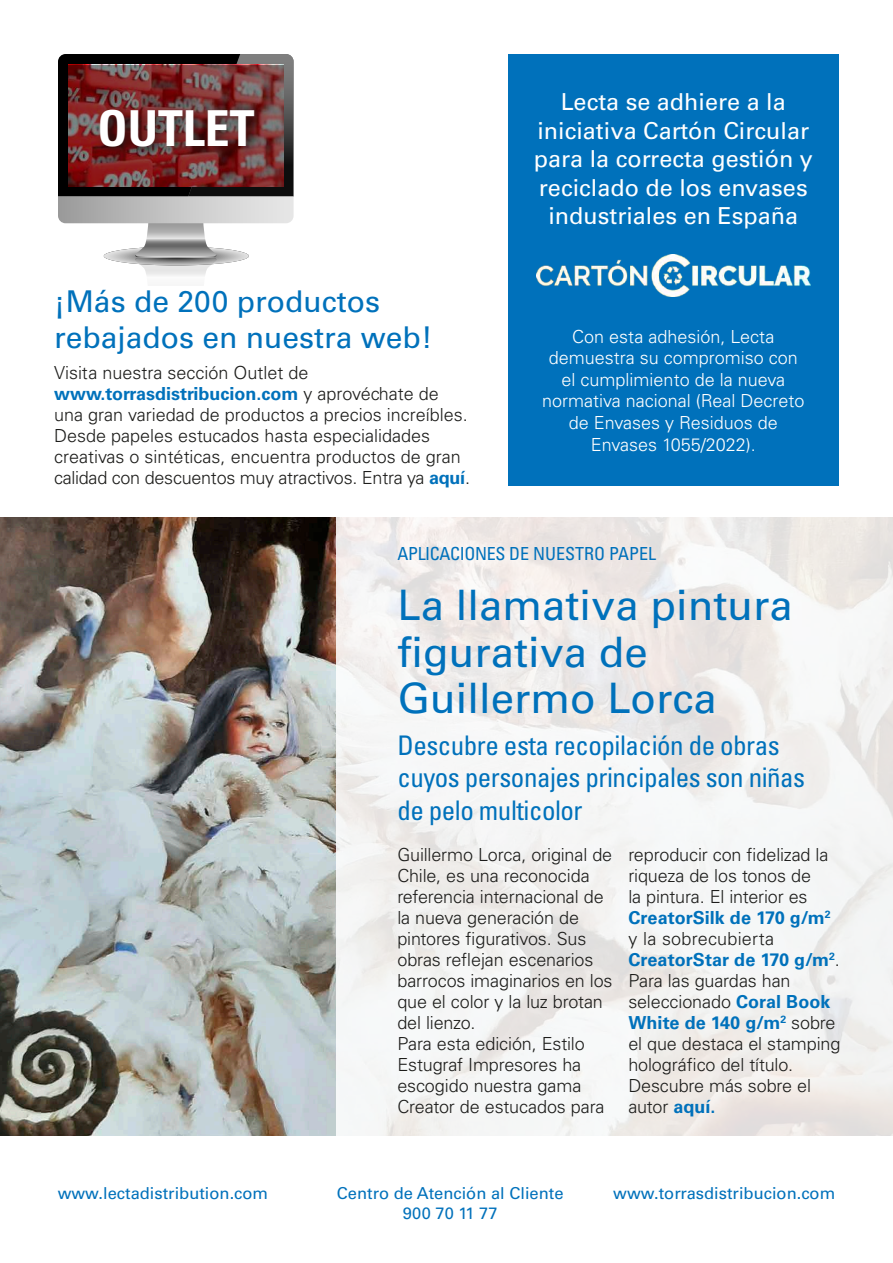
<style>
.page{position:relative;width:893px;height:1263px;background:#fff}
.page>*{position:absolute;margin:0;border:0;box-sizing:border-box;transform-origin:0 0}
.t1{font:700 condensed 49.5px "Univers LT Std";color:#fff}
.t2{font:42px/46.5px "Univers LT Std";color:#0071bb}
.t3{font:30px/36px "Univers LT Std";color:#0071bb}
.t4{font:condensed 27px/32.4px "Univers LT Std";letter-spacing:-.02em;color:#0071bb}
.t5{font:23.4px/28.7px "Univers LT Std";color:#fff;text-align:center}
.t6{font:300 18px/21px "Univers LT Std";letter-spacing:-.005em;color:#1d1d1b}
.t7{font:300 18px/21.6px "Univers LT Std";color:#fff;text-align:center}
.t8{font:condensed 18px "Univers LT Std";letter-spacing:-.02em;color:#0071bb}
.t9{font:16.5px "Univers LT Std";color:#0071bb}
.s1{font-weight:700;color:#0071bb}
</style>
<div class="page">
<svg style="left:58px;top:54px;width:236px;height:222px"></svg>
<img style="left:0;top:518px;width:336px;height:617px">
<svg style="left:336px;top:517px;width:557px;height:619px;fill:#f3f3f2"></svg>
<div style="left:508px;top:54px;width:330px;height:431px;background:#0071bb"></div>
<img style="left:536px;top:254px;width:274px;height:43px">
<svg style="left:68px;top:65px;width:216px;height:122px;background:#793637"></svg>
<div style="left:94px;top:104px;width:173px;height:55px;background:#1d1d1b;opacity:.75"></div>
<h1 class="t1" style="left:98px;top:98px;width:158px">OUTLET</h1>
<h3 class="t3" style="left:54px;top:283px;width:380px">¡Más de 200 productos rebajados en nuestra web!</h3>
<p class="t6" style="left:54px;top:363px;width:417px">Visita nuestra sección Outlet de <span class="s1">www.torrasdistribucion.com</span> y aprovéchate de una gran variedad de productos a precios increíbles.<br>Desde papeles estucados hasta especialidades creativas o sintéticas, encuentra productos de gran calidad con descuentos muy atractivos. Entra ya <span class="s1">aquí</span>.</p>
<p class="t5" style="left:534px;top:87px;width:281px">Lecta se adhiere a la iniciativa Cartón Circular para la correcta gestión y reciclado de los envases industriales en España</p>
<p class="t7" style="left:542px;top:325px;width:264px">Con esta adhesión, Lecta demuestra su compromiso con el cumplimiento de la nueva normativa nacional (Real Decreto de Envases y Residuos de<br>Envases 1055/2022).</p>
<p class="t8" style="left:397px;top:543px;width:260px">APLICACIONES DE NUESTRO PAPEL</p>
<h2 class="t2" style="left:397px;top:582px;width:397px">La llamativa pintura figurativa de<br>Guillermo Lorca</h2>
<h3 class="t4" style="left:397px;top:729px;width:409px">Descubre esta recopilación de obras cuyos personajes principales son niñas de pelo multicolor</h3>
<p class="t6" style="left:397px;top:844px;width:217px">Guillermo Lorca, original de<br>Chile, es una reconocida referencia internacional de la nueva generación de pintores figurativos. Sus obras reflejan escenarios barrocos imaginarios en los que el color y la luz brotan del lienzo.<br>Para esta edición, Estilo<br>Estugraf Impresores ha escogido nuestra gama<br>Creator de estucados para</p>
<p class="t6" style="left:628px;top:844px;width:213px">reproducir con fidelizad la riqueza de los tonos de<br>la pintura. El interior es<br><span class="s1">CreatorSilk de 170 g/m</span><sup>2 </sup>y la sobrecubierta<br><span class="s1">CreatorStar de 170 g/m</span><sup>2</sup>.<br>Para las guardas han seleccionado <span class="s1">Coral Book<br>White de 140 g/m</span><sup>2</sup> sobre el que destaca el stamping holográfico del título.<br>Descubre más sobre el autor <span class="s1">aquí.</span></p>
<p class="t9" style="left:58px;top:1183px;width:212px">www.lectadistribution.com</p>
<p class="t9" style="left:337px;top:1183px;width:228px">Centro de Atención al Cliente</p>
<p class="t9" style="left:613px;top:1183px;width:223px">www.torrasdistribucion.com</p>
<p class="t9" style="left:403px;top:1203px;width:96px">900 70 11 77</p>
</div>
